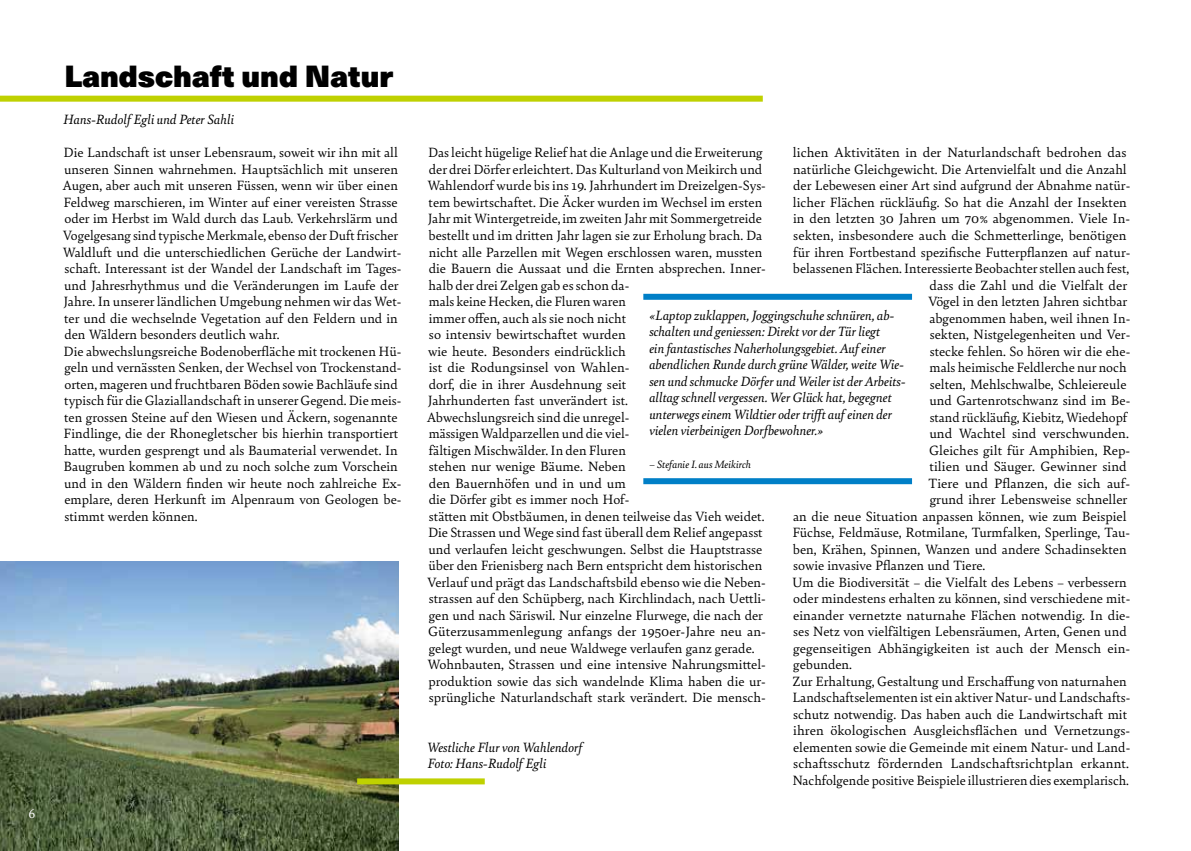
<style>
.page{position:relative;width:1191px;height:851px;background:#fff}
.page>*{position:absolute;margin:0;border:0;box-sizing:border-box;transform-origin:0 0}
.t1{font:30px "Neue Haas Unica W1 G X Black";color:#000}
.t2{font:14.25px/16.5px "Bely";color:#000}
.t3{font:italic 14.25px/16.5px "Bely";color:#000}
.t4{font:14.25px "Bely";color:#fff}
.t5{font:italic 11.25px "Bely";color:#000}
</style>
<div class="page">
<div style="left:643px;top:294px;width:269px;height:6px;background:#007fc7"></div>
<div style="left:643px;top:478px;width:269px;height:6px;background:#007fc7"></div>
<div style="left:0;top:96px;width:763px;height:6px;background:#bfd100"></div>
<img style="left:0;top:561px;width:398px;height:289px">
<div style="left:357px;top:778px;width:128px;height:6px;background:#bfd100"></div>
<p class="t4" style="left:28px;top:802px;width:9px">6</p>
<h1 class="t1" style="left:64px;top:52px;width:330px">Landschaft und Natur</h1>
<p class="t3" style="left:63px;top:111px;width:172px">Hans-Rudolf Egli und Peter Sahli</p>
<p class="t2" style="left:63px;top:144px;width:340px">Die Landschaft ist unser Lebensraum, soweit wir ihn mit all unseren Sinnen wahrnehmen. Hauptsächlich mit unseren Augen, aber auch mit unseren Füssen, wenn wir über einen Feldweg marschieren, im Winter auf einer vereisten Strasse oder im Herbst im Wald durch das Laub. Verkehrslärm und Vogelgesang sind typische Merkmale, ebenso der Duft frischer Waldluft und die unterschiedlichen Gerüche der Landwirt&shy;schaft. Interessant ist der Wandel der Landschaft im Tages&shy;und Jahresrhythmus und die Veränderungen im Laufe der Jahre. In unserer ländlichen Umgebung nehmen wir das Wet&shy;ter und die wechselnde Vegetation auf den Feldern und in den Wäldern besonders deutlich wahr.<br>Die abwechslungsreiche Bodenoberfläche mit trockenen Hü&shy;geln und vernässten Senken, der Wechsel von Trockenstand&shy;orten, mageren und fruchtbaren Böden sowie Bachläufe sind typisch für die Glaziallandschaft in unserer Gegend. Die meis&shy;ten grossen Steine auf den Wiesen und Äckern, sogenannte Findlinge, die der Rhonegletscher bis hierhin transportiert hatte, wurden gesprengt und als Baumaterial verwendet. In Baugruben kommen ab und zu noch solche zum Vorschein und in den Wäldern finden wir heute noch zahlreiche Ex&shy;emplare, deren Herkunft im Alpenraum von Geologen be&shy;stimmt werden können.</p>
<p class="t2" style="left:427px;top:144px;width:340px">Das leicht hügelige Relief hat die Anlage und die Erweiterung der drei Dörfer erleichtert. Das Kulturland von Meikirch und Wahlendorf wurde bis ins 19. Jahrhundert im Dreizelgen-Sys&shy;tem bewirtschaftet. Die Äcker wurden im Wechsel im ersten Jahr mit Wintergetreide, im zweiten Jahr mit Sommergetreide bestellt und im dritten Jahr lagen sie zur Erholung brach. Da nicht alle Parzellen mit Wegen erschlossen waren, mussten die Bauern die Aussaat und die Ernten absprechen. Inner&shy;halb der drei Zelgen gab es schon da-<br>mals keine Hecken, die Fluren waren<br>immer offen, auch als sie noch nicht<br>so intensiv bewirtschaftet wurden<br>wie heute. Besonders eindrücklich<br>ist die Rodungsinsel von Wahlen-<br>dorf, die in ihrer Ausdehnung seit<br>Jahrhunderten fast unverändert ist.<br>Abwechslungsreich sind die unregel-<br>mässigen Waldparzellen und die viel-<br>fältigen Mischwälder. In den Fluren<br>stehen nur wenige Bäume. Neben<br>den Bauernhöfen und in und um<br>die Dörfer gibt es immer noch Hof-<br>stätten mit Obstbäumen, in denen teilweise das Vieh weidet.<br>Die Strassen und Wege sind fast überall dem Relief angepasst und verlaufen leicht geschwungen. Selbst die Hauptstrasse über den Frienisberg nach Bern entspricht dem historischen Verlauf und prägt das Landschaftsbild ebenso wie die Neben&shy;strassen auf den Schüpberg, nach Kirchlindach, nach Uettli&shy;gen und nach Säriswil. Nur einzelne Flurwege, die nach der Güterzusammenlegung anfangs der 1950er-Jahre neu an&shy;gelegt wurden, und neue Waldwege verlaufen ganz gerade.<br>Wohnbauten, Strassen und eine intensive Nahrungsmittel&shy;produktion sowie das sich wandelnde Klima haben die ur&shy;sprüngliche Naturlandschaft stark verändert. Die mensch-</p>
<p class="t2" style="left:793px;top:144px;width:335px">lichen Aktivitäten in der Naturlandschaft bedrohen das</p>
<p class="t2" style="left:793px;top:160px;width:335px">natürliche Gleichgewicht. Die Artenvielfalt und die Anzahl</p>
<p class="t2" style="left:793px;top:177px;width:339px">der Lebewesen einer Art sind aufgrund der Abnahme natür-</p>
<p class="t2" style="left:793px;top:193px;width:335px">licher Flächen rückläufig. So hat die Anzahl der Insekten</p>
<p class="t2" style="left:793px;top:210px;width:339px">in den letzten 30 Jahren um 70% abgenommen. Viele In-</p>
<p class="t2" style="left:793px;top:226px;width:335px">sekten, insbesondere auch die Schmetterlinge, benötigen</p>
<p class="t2" style="left:793px;top:243px;width:339px">für ihren Fortbestand spezifische Futterpflanzen auf natur-</p>
<p class="t2" style="left:793px;top:259px;width:338px">belassenen Flächen. Interessierte Beobachter stellen auch fest,</p>
<p class="t2" style="left:929px;top:276px;width:199px">dass die Zahl und die Vielfalt der</p>
<p class="t2" style="left:928px;top:292px;width:201px">Vögel in den letzten Jahren sichtbar</p>
<p class="t2" style="left:929px;top:309px;width:202px">abgenommen haben, weil ihnen In-</p>
<p class="t2" style="left:929px;top:325px;width:202px">sekten, Nistgelegenheiten und Ver-</p>
<p class="t2" style="left:929px;top:342px;width:202px">stecke fehlen. So hören wir die ehe-</p>
<p class="t2" style="left:929px;top:358px;width:198px">mals heimische Feldlerche nur noch</p>
<p class="t2" style="left:929px;top:375px;width:198px">selten, Mehlschwalbe, Schleiereule</p>
<p class="t2" style="left:929px;top:391px;width:202px">und Gartenrotschwanz sind im Be-</p>
<p class="t2" style="left:929px;top:408px;width:199px">stand rückläufig, Kiebitz, Wiedehopf</p>
<p class="t2" style="left:929px;top:424px;width:201px">und Wachtel sind verschwunden.</p>
<p class="t2" style="left:929px;top:441px;width:203px">Gleiches gilt für Amphibien, Rep-</p>
<p class="t2" style="left:929px;top:457px;width:199px">tilien und Säuger. Gewinner sind</p>
<p class="t2" style="left:928px;top:474px;width:204px">Tiere und Pflanzen, die sich auf-</p>
<p class="t2" style="left:929px;top:490px;width:199px">grund ihrer Lebensweise schneller</p>
<p class="t2" style="left:793px;top:507px;width:335px">an die neue Situation anpassen können, wie zum Beispiel</p>
<p class="t2" style="left:792px;top:523px;width:339px">Füchse, Feldmäuse, Rotmilane, Turmfalken, Sperlinge, Tau-</p>
<p class="t2" style="left:793px;top:540px;width:335px">ben, Krähen, Spinnen, Wanzen und andere Schadinsekten</p>
<p class="t2" style="left:793px;top:556px;width:194px">sowie invasive Pflanzen und Tiere.</p>
<p class="t2" style="left:792px;top:573px;width:336px">Um die Biodiversität – die Vielfalt des Lebens – verbessern</p>
<p class="t2" style="left:793px;top:589px;width:339px">oder mindestens erhalten zu können, sind verschiedene mit-</p>
<p class="t2" style="left:793px;top:606px;width:339px">einander vernetzte naturnahe Flächen notwendig. In die-</p>
<p class="t2" style="left:793px;top:622px;width:335px">ses Netz von vielfältigen Lebensräumen, Arten, Genen und</p>
<p class="t2" style="left:793px;top:639px;width:339px">gegenseitigen Abhängigkeiten ist auch der Mensch ein-</p>
<p class="t2" style="left:793px;top:655px;width:60px">gebunden.</p>
<p class="t2" style="left:792px;top:672px;width:336px">Zur Erhaltung, Gestaltung und Erschaffung von naturnahen</p>
<p class="t2" style="left:792px;top:688px;width:339px">Landschaftselementen ist ein aktiver Natur- und Landschafts-</p>
<p class="t2" style="left:793px;top:705px;width:335px">schutz notwendig. Das haben auch die Landwirtschaft mit</p>
<p class="t2" style="left:793px;top:721px;width:339px">ihren ökologischen Ausgleichsflächen und Vernetzungs-</p>
<p class="t2" style="left:793px;top:738px;width:339px">elementen sowie die Gemeinde mit einem Natur- und Land-</p>
<p class="t2" style="left:793px;top:754px;width:337px">schaftsschutz fördernden Landschaftsrichtplan erkannt.</p>
<p class="t2" style="left:792px;top:771px;width:338px">Nachfolgende positive Beispiele illustrieren dies exemplarisch.</p>
<p class="t3" style="left:649px;top:306px;width:258px">«Laptop zuklappen, Joggingschuhe schnüren, ab&shy;schalten und geniessen: Direkt vor der Tür liegt<br>ein fantastisches Naherholungsgebiet. Auf einer abendlichen Runde durch grüne Wälder, weite Wie&shy;sen und schmucke Dörfer und Weiler ist der Arbeits&shy;alltag schnell vergessen. Wer Glück hat, begegnet unterwegs einem Wildtier oder trifft auf einen der vielen vierbeinigen Dorfbewohner.»</p>
<p class="t5" style="left:649px;top:456px;width:103px">– Stefanie I. aus Meikirch</p>
<p class="t3" style="left:427px;top:738px;width:157px">Westliche Flur von Wahlendorf<br>Foto: Hans-Rudolf Egli</p>
</div>
